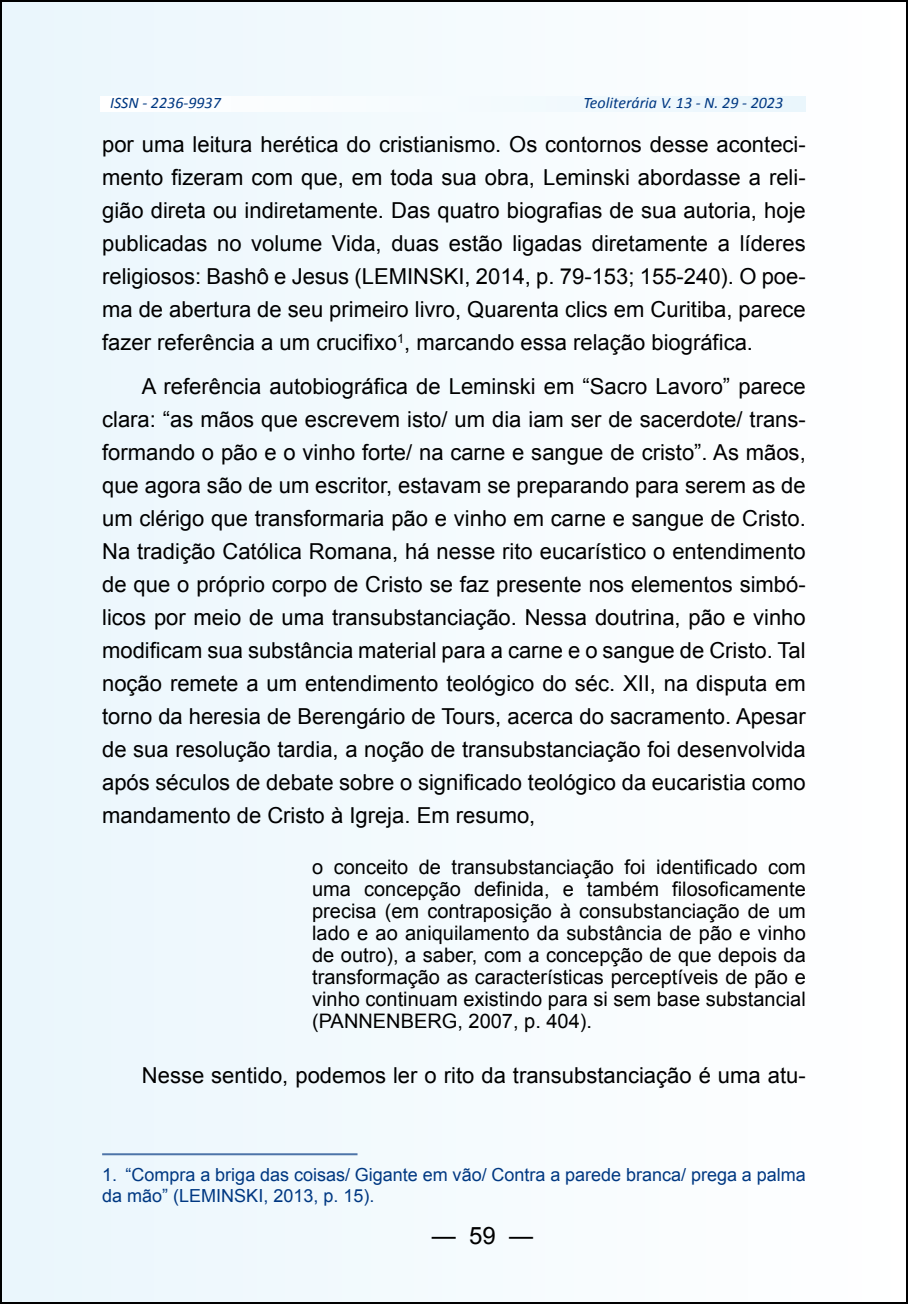
<style>
.page{position:relative;width:908px;height:1304px;background:#fff}
.page>*{position:absolute;margin:0;border:0;box-sizing:border-box;transform-origin:0 0}
.t1{font:24px "Arial";color:#000}
.t2{font:22px/33px "Arial";color:#000;text-align:justify}
.t3{font:20px/22px "Arial";color:#000;text-align:justify}
.t4{font:18px/21px "Arial";color:#003882}
.t5{font:italic 16px "Calibri";color:#003882}
</style>
<div class="page">
<div style="left:1px;top:1px;width:905px;height:1302px;background:#f4fbfe"></div>
<hr style="left:102px;top:1153px;width:255px;height:2px;background:#4d74a8">
<p class="t5" style="left:110px;top:92px;width:112px">ISSN - 2236-9937</p>
<p class="t5" style="left:583px;top:92px;width:201px">Teoliterária V. 13 - N. 29 - 2023</p>
<p class="t2" style="left:102px;top:128px;width:704px">por uma leitura herética do cristianismo. Os contornos desse aconteci&shy;mento fizeram com que, em toda sua obra, Leminski abordasse a reli&shy;gião direta ou indiretamente. Das quatro biografias de sua autoria, hoje publicadas no volume Vida, duas estão ligadas diretamente a líderes religiosos: Bashô e Jesus (LEMINSKI, 2014, p. 79-153; 155-240). O poe&shy;ma de abertura de seu primeiro livro, Quarenta clics em Curitiba, parece fazer referência a um crucifixo<sup>1</sup>, marcando essa relação biográfica.</p>
<p class="t2" style="left:102px;top:370px;width:705px;text-indent:40px">A referência autobiográfica de Leminski em “Sacro Lavoro” parece clara: “as mãos que escrevem isto/ um dia iam ser de sacerdote/ trans&shy;formando o pão e o vinho forte/ na carne e sangue de cristo”. As mãos, que agora são de um escritor, estavam se preparando para serem as de um clérigo que transformaria pão e vinho em carne e sangue de Cristo.<br>Na tradição Católica Romana, há nesse rito eucarístico o entendimento de que o próprio corpo de Cristo se faz presente nos elementos simbó&shy;licos por meio de uma transubstanciação. Nessa doutrina, pão e vinho modificam sua substância material para a carne e o sangue de Cristo. Tal noção remete a um entendimento teológico do séc. XII, na disputa em torno da heresia de Berengário de Tours, acerca do sacramento. Apesar de sua resolução tardia, a noção de transubstanciação foi desenvolvida após séculos de debate sobre o significado teológico da eucaristia como mandamento de Cristo à Igreja. Em resumo,</p>
<p class="t3" style="left:312px;top:856px;width:495px">o conceito de transubstanciação foi identificado com uma concepção definida, e também filosoficamente precisa (em contraposição à consubstanciação de um lado e ao aniquilamento da substância de pão e vinho de outro), a saber, com a concepção de que depois da transformação as características perceptíveis de pão e vinho continuam existindo para si sem base substancial (PANNENBERG, 2007, p. 404).</p>
<p class="t2" style="left:142px;top:1059px;width:665px">Nesse sentido, podemos ler o rito da transubstanciação é uma atu-</p>
<p class="t4" style="left:102px;top:1164px;width:704px">1. “Compra a briga das coisas/ Gigante em vão/ Contra a parede branca/ prega a palma da mão” (LEMINSKI, 2013, p. 15).</p>
<p class="t1" style="left:431px;top:1219px;width:103px">— 59 —</p>
</div>
